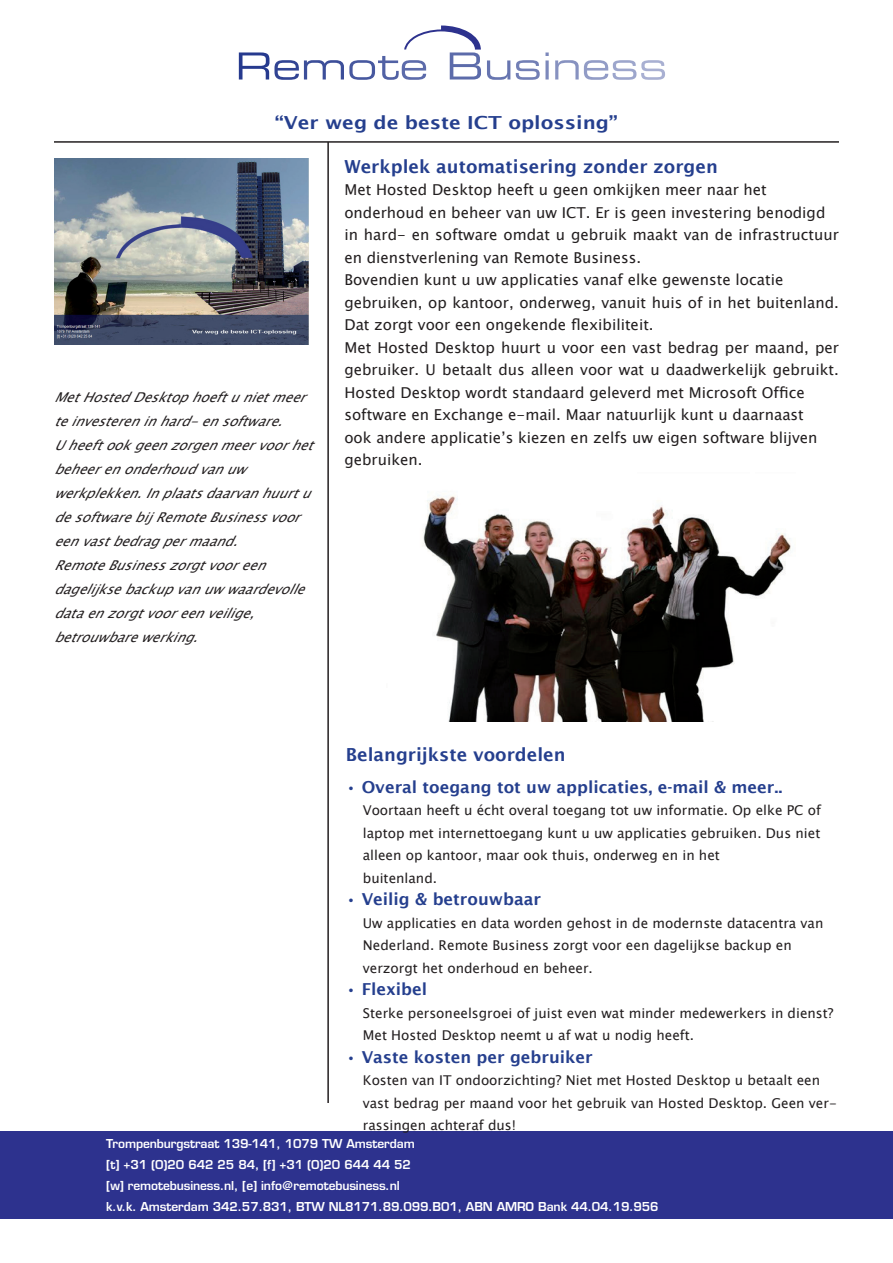
<style>
.page{position:relative;width:893px;height:1263px;background:#fff}
.page>*{position:absolute;margin:0;border:0;box-sizing:border-box;transform-origin:0 0}
.t1{font:600 18px "Lucida Sans";color:#253f8e}
.t2{font:600 18px "Lucida Sans";color:#253f8e;scale:1.11 1}
.t3{font:600 16.5px "Lucida Sans";color:#253f8e}
.t4{font:15px/22.5px "Lucida Sans Unicode";color:#231f20}
.t5{font:13.5px/22.5px "Lucida Sans Unicode";color:#231f20}
.t6{font:italic 13.5px/24px "Lucida Sans Unicode";color:#231f20}
.t7{font:600 12px/21px "Eurostile";letter-spacing:-.01em;color:#fff}
</style>
<div class="page">
<div style="left:0;top:1131px;width:893px;height:87px;background:#2d328e"></div>
<svg style="left:487px;top:60px;width:23px;height:20px"></svg>
<svg style="left:516px;top:52px;width:33px;height:28px"></svg>
<svg style="left:555px;top:60px;width:110px;height:20px"></svg>
<svg style="left:239px;top:26px;width:242px;height:54px"></svg>
<img style="left:423px;top:495px;width:368px;height:227px">
<img style="left:54px;top:159px;width:255px;height:186px">
<hr style="left:54px;top:141px;width:785px;height:2px;background:#231f20">
<hr style="left:327px;top:142px;width:2px;height:961px;background:#231f20">
<p class="t2" style="left:275px;top:112px;width:311px">“Ver weg de beste ICT oplossing”</p>
<p class="t6" style="left:54px;top:385px;width:270px">MetHostedDesktophoeftunietmeer teinvestereninhard-ensoftware.<br>Uheeftookgeenzorgenmeervoorhet beheerenonderhoudvanuw werkplekken.Inplaatsdaarvanhuurtu desoftwarebijRemoteBusinessvoor eenvastbedragpermaand.<br>RemoteBusinesszorgtvooreen dagelijksebackupvanuwwaardevolle dataenzorgtvooreenveilige, betrouwbarewerking.</p>
<p class="t1" style="left:344px;top:156px;width:375px">Werkplek automatisering zonder zorgen</p>
<p class="t4" style="left:344px;top:179px;width:496px">Met Hosted Desktop heeft u geen omkijken meer naar het onderhoud en beheer van uw ICT. Er is geen investering benodigd in hard- en software omdat u gebruik maakt van de infrastructuur en dienstverlening van Remote Business.<br>Bovendien kunt u uw applicaties vanaf elke gewenste locatie gebruiken, op kantoor, onderweg, vanuit huis of in het buitenland.<br>Dat zorgt voor een ongekende flexibiliteit.<br>Met Hosted Desktop huurt u voor een vast bedrag per maand, per gebruiker. U betaalt dus alleen voor wat u daadwerkelijk gebruikt.<br>Hosted Desktop wordt standaard geleverd met Microsoft Office software en Exchange e-mail. Maar natuurlijk kunt u daarnaast<br>ook andere applicatie’s kiezen en zelfs uw eigen software blijven gebruiken.</p>
<p class="t1" style="left:346px;top:745px;width:221px">Belangrijkste voordelen</p>
<p class="t3" style="left:346px;top:778px;width:438px">• Overal toegang tot uw applicaties, e-mail &amp; meer..</p>
<p class="t5" style="left:363px;top:799px;width:460px">Voortaan heeft u écht overal toegang tot uw informatie. Op elke PC of laptop met internettoegang kunt u uw applicaties gebruiken. Dus niet alleen op kantoor, maar ook thuis, onderweg en in het<br>buitenland.</p>
<p class="t3" style="left:346px;top:890px;width:197px">• Veilig &amp; betrouwbaar</p>
<p class="t5" style="left:363px;top:912px;width:462px">Uw applicaties en data worden gehost in de modernste datacentra van<br>Nederland. Remote Business zorgt voor een dagelijkse backup en verzorgt het onderhoud en beheer.</p>
<p class="t3" style="left:346px;top:980px;width:83px">• Flexibel</p>
<p class="t5" style="left:363px;top:1002px;width:472px">Sterke personeelsgroei of juist even wat minder medewerkers in dienst?<br>Met Hosted Desktop neemt u af wat u nodig heeft.</p>
<p class="t3" style="left:346px;top:1048px;width:248px">• Vaste kosten per gebruiker</p>
<p class="t5" style="left:363px;top:1069px;width:475px">Kosten van IT ondoorzichting? Niet met Hosted Desktop u betaalt een vast bedrag per maand voor het gebruik van Hosted Desktop. Geen ver&shy;rassingen achteraf dus!</p>
<p class="t7" style="left:106px;top:1133px;width:554px">Trompenburgstraat 139-141, 1079 TW Amsterdam<br>[t] +31 (0)20 642 25 84, [f] +31 (0)20 644 44 52<br>[w] remotebusiness.nl, [e] info@remotebusiness.nl<br>k.v.k. Amsterdam 342.57.831, BTW NL8171.89.099.B01, ABN AMRO Bank 44.04.19.956</p>
</div>
